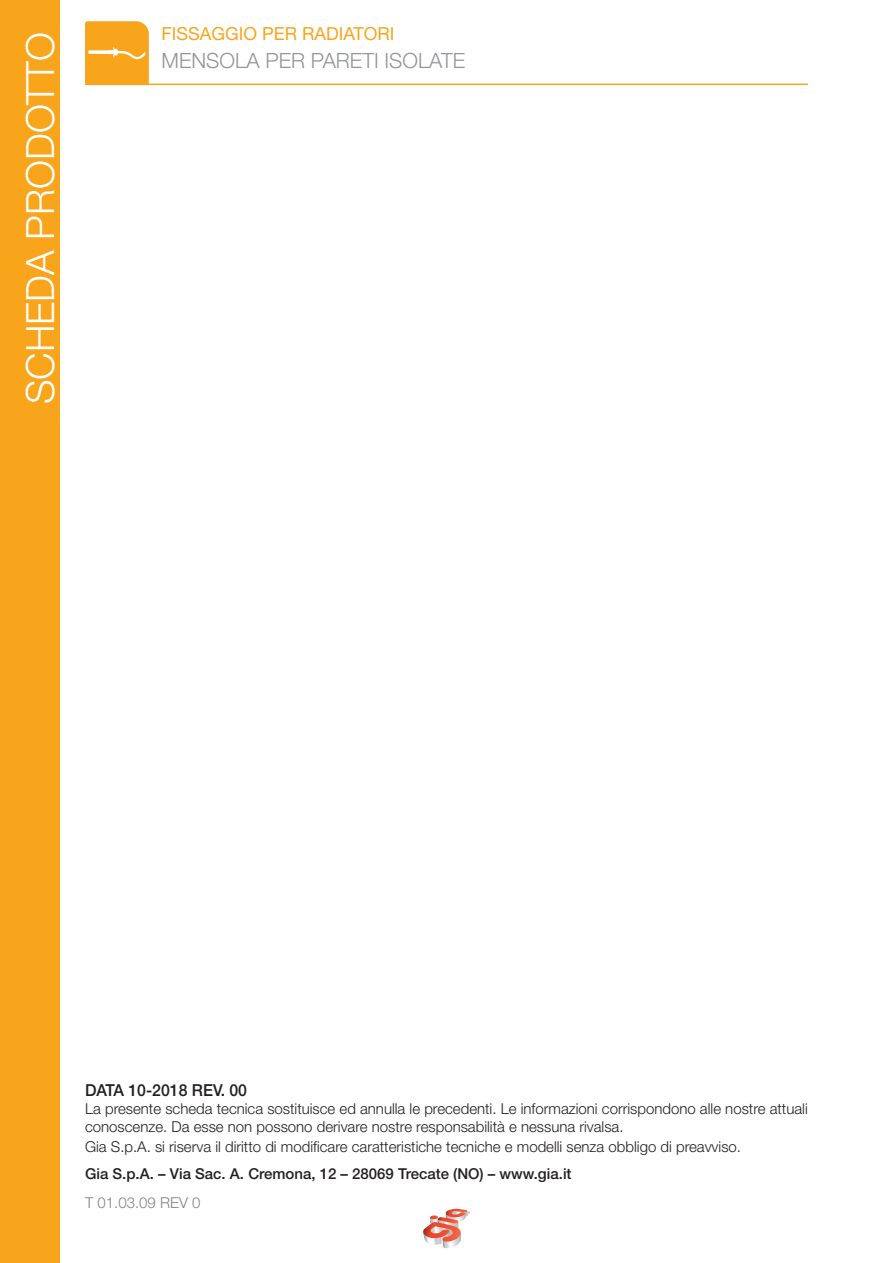
<style>
.page{position:relative;width:893px;height:1263px;background:#fff}
.page>*{position:absolute;margin:0;border:0;box-sizing:border-box;transform-origin:0 0}
.t1{font:300 39px "Helvetica Neue LT Std";color:#fff}
.t2{font:300 21px "Helvetica Neue LT Std";color:#939598}
.t3{font:18px "Helvetica Neue LT Std";color:#f9a51b}
.t4{font:500 16.5px "Helvetica Neue LT Std";color:#231f20;scale:.96 1}
.t5{font:300 15px/18px "Helvetica Neue LT Std";color:#231f20}
.t6{font:500 15px "Helvetica Neue LT Std";color:#231f20}
.t7{font:300 15px "Helvetica Neue LT Std";color:#808285}
</style>
<div class="page">
<hr style="left:85px;top:84px;width:723px;height:1px;background:#f9a51b">
<svg style="left:85px;top:21px;width:64px;height:63px;background:#f9aa29"></svg>
<div style="left:0;top:0;width:60px;height:1263px;background:#f9a51b"></div>
<svg style="left:423px;top:1209px;width:47px;height:39px"></svg>
<h1 class="t1" style="left:16px;top:404px;width:374px;rotate:-90deg">SCHEDA PRODOTTO</h1>
<p class="t3" style="left:162px;top:23px;width:234px">FISSAGGIO PER RADIATORI</p>
<p class="t2" style="left:162px;top:48px;width:305px">MENSOLA PER PARETI ISOLATE</p>
<p class="t4" style="left:85px;top:1080px;width:170px">DATA 10-2018 REV. 00</p>
<p class="t5" style="left:85px;top:1099px;width:724px">La presente scheda tecnica sostituisce ed annulla le precedenti. Le informazioni corrispondono alle nostre attuali conoscenze. Da esse non possono derivare nostre responsabilità e nessuna rivalsa.</p>
<p class="t5" style="left:85px;top:1137px;width:658px">Gia S.p.A. si riserva il diritto di modificare caratteristiche tecniche e modelli senza obbligo di preavviso.</p>
<p class="t6" style="left:85px;top:1165px;width:488px">Gia S.p.A. – Via Sac. A. Cremona, 12 – 28069 Trecate (NO) – www.gia.it</p>
<p class="t7" style="left:85px;top:1194px;width:117px">T 01.03.09 REV 0</p>
</div>
